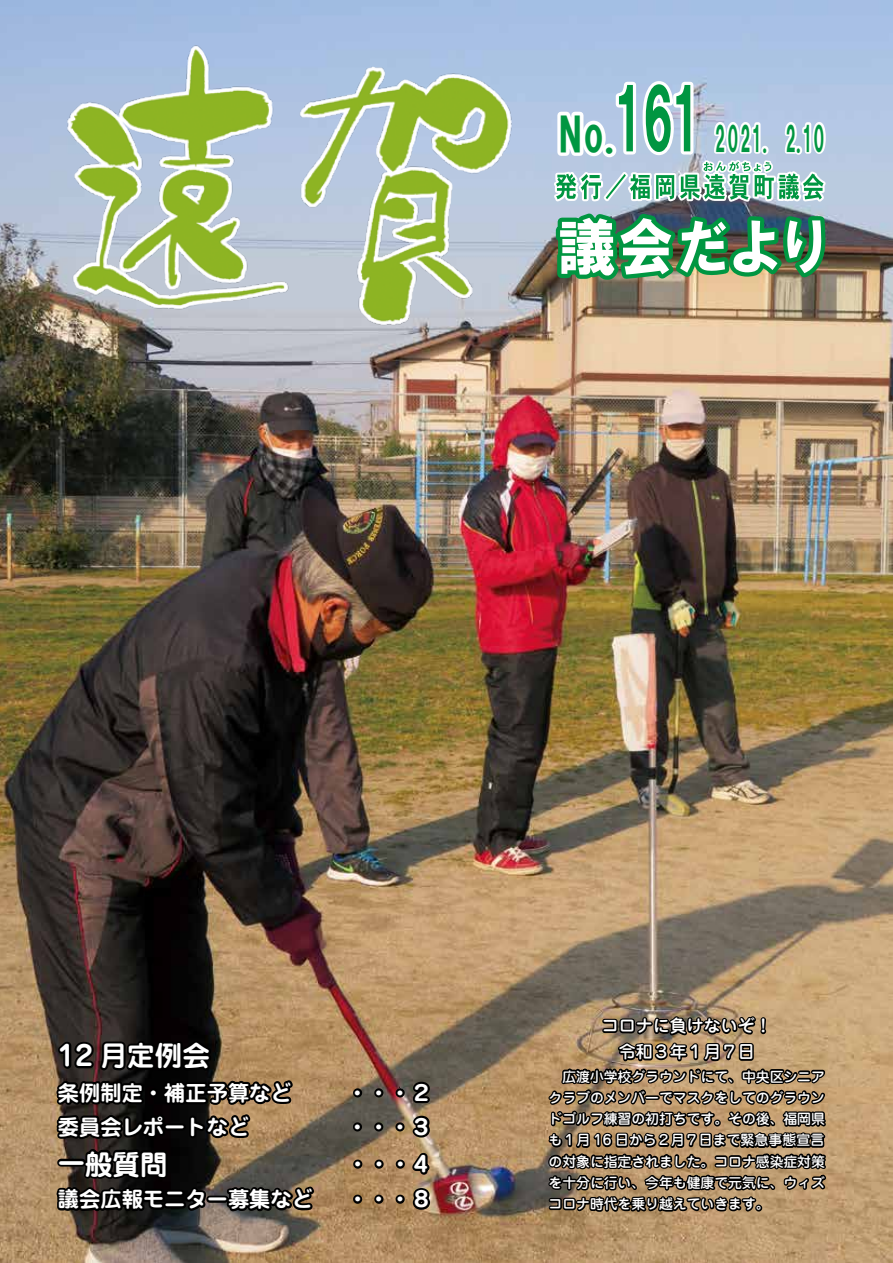
<style>
.page{position:relative;width:893px;height:1263px;background:#fff}
.page>*{position:absolute;margin:0;border:0;box-sizing:border-box;transform-origin:0 0}
.t1{font:82.95px "HG Soei Kakugothic UB";color:#009641;scale:.77 1}
.t2{font:61.65px "HGS Soei Kakugothic UB";letter-spacing:-.01em;color:#fff;scale:.95 1}
.t3{font:46.2px "HG Soei Kakugothic UB";color:#009641}
.t4{font:34.05px "HG Soei Kakugothic UB";letter-spacing:.045em;color:#009641;scale:.65 1}
.t5{font:700 27.6px "Jun 501 Pro";color:#fff}
.t6{font:700 21.3px "Jun 501 Pro";color:#fff}
.t7{font:500 16.95px/26.1px "Jun 34 Pro";color:#fff;text-align:center}
.t8{font:500 13.8px/21.3px "Jun 34 Pro";color:#fff;text-align:justify}
.s1{font-size:46.2px}
</style>
<div class="page">
<img style="left:0;top:0;width:893px;height:1263px">
<div style="left:353px;top:1088px;width:9px;height:9px;border:4px solid #000;border-radius:50%"></div>
<div style="left:374px;top:1088px;width:9px;height:9px;border:4px solid #000;border-radius:50%"></div>
<div style="left:396px;top:1088px;width:9px;height:9px;border:4px solid #000;border-radius:50%"></div>
<svg style="left:411px;top:1079px;width:21px;height:26px"></svg>
<div style="left:353px;top:1122px;width:9px;height:9px;border:4px solid #000;border-radius:50%"></div>
<div style="left:374px;top:1122px;width:9px;height:9px;border:4px solid #000;border-radius:50%"></div>
<div style="left:395px;top:1122px;width:10px;height:9px;border:4px solid #000;border-radius:50%"></div>
<svg style="left:411px;top:1113px;width:21px;height:27px"></svg>
<div style="left:353px;top:1159px;width:9px;height:10px;border:4px solid #000;border-radius:50%"></div>
<div style="left:374px;top:1159px;width:10px;height:10px;border:4px solid #000;border-radius:50%"></div>
<div style="left:396px;top:1159px;width:9px;height:10px;border:4px solid #000;border-radius:50%"></div>
<svg style="left:409px;top:1151px;width:23px;height:26px"></svg>
<svg style="left:52px;top:1037px;width:264px;height:202px;background:#3f3529"></svg>
<div style="left:353px;top:1194px;width:9px;height:10px;border:4px solid #000;border-radius:50%"></div>
<div style="left:374px;top:1194px;width:9px;height:10px;border:4px solid #000;border-radius:50%"></div>
<div style="left:396px;top:1194px;width:9px;height:10px;border:4px solid #000;border-radius:50%"></div>
<svg style="left:411px;top:1186px;width:21px;height:26px"></svg>
<svg style="left:545px;top:905px;width:283px;height:332px;background:#826d53"></svg>
<img style="left:61px;top:40px;width:457px;height:291px">
<svg style="left:549px;top:78px;width:280px;height:211px"></svg>
<h1 class="t1" style="left:605px;top:77px;width:127px"><span class="s1">.</span>161</h1>
<h3 class="t3" style="left:559px;top:111px;width:48px">No</h3>
<h3 class="t4" style="left:715px;top:121px;width:171px">2021. 2.10</h3>
<h2 class="t2" style="left:557px;top:216px;width:290px">議会だより</h2>
<h3 class="t5" style="left:58px;top:1034px;width:154px">12 月定例会</h3>
<h3 class="t6" style="left:58px;top:1076px;width:235px">条例制定・補正予算など</h3>
<h3 class="t6" style="left:347px;top:1076px;width:87px">・・・２</h3>
<h3 class="t6" style="left:58px;top:1110px;width:193px">委員会レポートなど</h3>
<h3 class="t6" style="left:347px;top:1110px;width:87px">・・・３</h3>
<h3 class="t5" style="left:58px;top:1142px;width:111px">一般質問</h3>
<h3 class="t6" style="left:347px;top:1147px;width:87px">・・・４</h3>
<h3 class="t6" style="left:58px;top:1182px;width:257px">議会広報モニター募集など</h3>
<h3 class="t6" style="left:347px;top:1182px;width:87px">・・・８</h3>
<p class="t7" style="left:602px;top:1011px;width:172px">コロナに負けないぞ!令和３年１月７日</p>
<p class="t8" style="left:549px;top:1064px;width:278px">　広渡小学校グラウンドにて、中央区シニアクラブのメンバーでマスクをしてのグラウンドゴルフ練習の初打ちです。その後、福岡県も１月 16 日から２月７日まで緊急事態宣言の対象に指定されました。コロナ感染症対策を十分に行い、今年も健康で元気に、ウィズコロナ時代を乗り越えていきます。</p>
</div>
